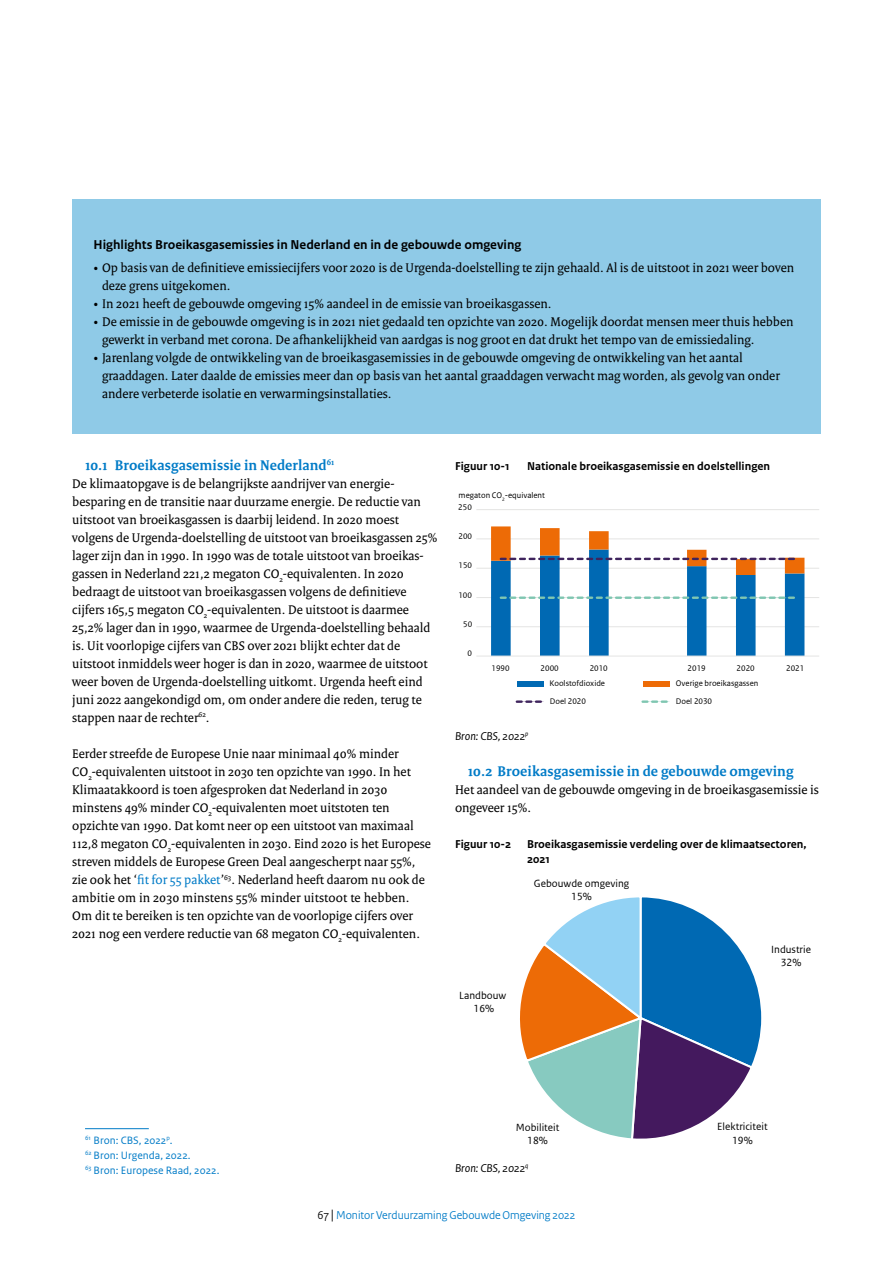
<style>
.page{position:relative;width:893px;height:1263px;background:#fff}
.page>*{position:absolute;margin:0;border:0;box-sizing:border-box;transform-origin:0 0}
._04_RVO_Paragraafkop{font:700 15px "Rijksoverheid Serif";letter-spacing:.005em;color:#007bc7}
._10_RVO_Broodtekst{font:13.5px/18px "Rijksoverheid Serif";color:#000}
._12_RVO_Kader_Opsomm{font:13.5px/18px "Rijksoverheid Serif";color:#000}
._20_RVO_Kader_Subkop{font:700 13.5px "Rijksoverheid Sans Text";color:#000}
._13_RVO_Fotobijschri{font:700 12px/15px "Rijksoverheid Sans Text";color:#000}
.t1{font:12px "Rijksoverheid Sans Heading";color:#007bc7}
._13_RVO_Bronvermeldi{font:italic 12px "Rijksoverheid Sans Text";color:#000}
._14_RVO_Voetnoot{font:11.25px "Rijksoverheid Sans Text";color:#007bc7}
.t2{font:10.95px "Rijksoverheid Sans Text TT Regular 2";color:#000}
.t3{font:10.95px "Rijksoverheid Sans Text TT";color:#000}
.t4{font:8.55px "Rijksoverheid Sans Text TT Regular 2";color:#000}
.t5{font:8.55px "Rijksoverheid Sans Text TT";color:#000}
.s1{font-weight:700}
.s2{color:#007bc7}
.s3{color:#000}
.s4{font-size:14.25px;color:#000}
</style>
<div class="page">
<hr style="left:85px;top:1128px;width:64px;height:1px;background:#007bc7">
<hr style="left:476px;top:509px;width:343px;height:1px;background:#e4e4e3">
<hr style="left:476px;top:538px;width:343px;height:1px;background:#e4e4e3">
<hr style="left:476px;top:568px;width:343px;height:1px;background:#e4e4e3">
<hr style="left:476px;top:597px;width:343px;height:1px;background:#e4e4e3">
<hr style="left:476px;top:626px;width:343px;height:1px;background:#e4e4e3">
<hr style="left:476px;top:656px;width:343px;height:1px;background:#e4e4e3">
<svg style="left:491px;top:526px;width:313px;height:130px"></svg>
<div style="left:517px;top:681px;width:27px;height:5px;background:#0069b3"></div>
<div style="left:643px;top:681px;width:26px;height:5px;background:#ed6b06"></div>
<svg style="left:517px;top:700px;width:27px;height:3px"></svg>
<svg style="left:643px;top:700px;width:26px;height:3px"></svg>
<svg style="left:520px;top:897px;width:242px;height:242px"></svg>
<div style="left:72px;top:200px;width:749px;height:234px;background:#8fcae7"></div>
<p class="_20_RVO_Kader_Subkop" style="left:94px;top:237px;width:429px">Highlights Broeikasgasemissies in Nederland en in de gebouwde omgeving</p>
<p class="_12_RVO_Kader_Opsomm" style="left:102px;top:258px;width:694px;text-indent:-9px"><span class="s1">•</span> Op basis van de definitieve emissiecijfers voor 2020 is de Urgenda-doelstelling te zijn gehaald. Al is de uitstoot in 2021 weer boven deze grens uitgekomen.</p>
<p class="_12_RVO_Kader_Opsomm" style="left:94px;top:294px;width:460px"><span class="s1">•</span> In 2021 heeft de gebouwde omgeving 15% aandeel in de emissie van broeikasgassen.</p>
<p class="_12_RVO_Kader_Opsomm" style="left:102px;top:312px;width:693px;text-indent:-9px"><span class="s1">•</span> De emissie in de gebouwde omgeving is in 2021 niet gedaald ten opzichte van 2020. Mogelijk doordat mensen meer thuis hebben gewerkt in verband met corona. De afhankelijkheid van aardgas is nog groot en dat drukt het tempo van de emissiedaling.</p>
<p class="_12_RVO_Kader_Opsomm" style="left:102px;top:348px;width:679px;text-indent:-9px"><span class="s1">•</span> Jarenlang volgde de ontwikkeling van de broeikasgasemissies in de gebouwde omgeving de ontwikkeling van het aantal graaddagen. Later daalde de emissies meer dan op basis van het aantal graaddagen verwacht mag worden, als gevolg van onder andere verbeterde isolatie en verwarmingsinstallaties.</p>
<h3 class="_04_RVO_Paragraafkop" style="left:85px;top:456px;width:251px">10.1 Broeikasgasemissie in Nederland<sup>61</sup></h3>
<p class="_10_RVO_Broodtekst" style="left:72px;top:474px;width:366px">De klimaatopgave is de belangrijkste aandrijver van energie&shy;besparing en de transitie naar duurzame energie. De reductie van uitstoot van broeikasgassen is daarbij leidend. In 2020 moest volgens de Urgenda-doelstelling de uitstoot van broeikasgassen 25% lager zijn dan in 1990. In 1990 was de totale uitstoot van broeikas&shy;gassen in Nederland 221,2 megaton CO<sub>2</sub>-equivalenten. In 2020 bedraagt de uitstoot van broeikasgassen volgens de definitieve cijfers 165,5 megaton CO<sub>2</sub>-equivalenten. De uitstoot is daarmee 25,2% lager dan in 1990, waarmee de Urgenda-doelstelling behaald is. Uit voorlopige cijfers van CBS over 2021 blijkt echter dat de uitstoot inmiddels weer hoger is dan in 2020, waarmee de uitstoot weer boven de Urgenda-doelstelling uitkomt. Urgenda heeft eind juni 2022 aangekondigd om, om onder andere die reden, terug te stappen naar de rechter<sup>62</sup>.</p>
<p class="_10_RVO_Broodtekst" style="left:72px;top:744px;width:360px">Eerder streefde de Europese Unie naar minimaal 40% minder CO<sub>2</sub>-equivalenten uitstoot in 2030 ten opzichte van 1990. In het Klimaatakkoord is toen afgesproken dat Nederland in 2030 minstens 49% minder CO<sub>2</sub>-equivalenten moet uitstoten ten opzichte van 1990. Dat komt neer op een uitstoot van maximaal 112,8 megaton CO<sub>2</sub>-equivalenten in 2030. Eind 2020 is het Europese streven middels de Europese Green Deal aangescherpt naar 55%, zie ook het ‘<span class="s2">fit for 55 pakket</span>’<sup>63</sup>. Nederland heeft daarom nu ook de ambitie om in 2030 minstens 55% minder uitstoot te hebben.<br>Om dit te bereiken is ten opzichte van de voorlopige cijfers over 2021 nog een verdere reductie van 68 megaton CO<sub>2</sub>-equivalenten.</p>
<p class="_13_RVO_Fotobijschri" style="left:455px;top:459px;width:56px">Figuur 10-1</p>
<p class="_13_RVO_Fotobijschri" style="left:527px;top:459px;width:245px">Nationale broeikasgasemissie en doelstellingen</p>
<p class="t4" style="left:459px;top:491px;width:88px">megaton CO<sub>2</sub>-equivalent</p>
<p class="t5" style="left:458px;top:502px;width:15px">250</p>
<p class="t5" style="left:458px;top:531px;width:15px">200</p>
<p class="t5" style="left:458px;top:560px;width:15px">150</p>
<p class="t5" style="left:458px;top:590px;width:15px">100</p>
<p class="t5" style="left:463px;top:619px;width:11px">50</p>
<p class="t5" style="left:467px;top:648px;width:6px">0</p>
<p class="t5" style="left:491px;top:663px;width:20px">1990</p>
<p class="t5" style="left:541px;top:663px;width:20px">2000</p>
<p class="t5" style="left:590px;top:663px;width:20px">2010</p>
<p class="t5" style="left:688px;top:663px;width:20px">2019</p>
<p class="t5" style="left:737px;top:663px;width:20px">2020</p>
<p class="t5" style="left:786px;top:663px;width:20px">2021</p>
<p class="t4" style="left:549px;top:679px;width:57px">Koolstofdioxide</p>
<p class="t4" style="left:676px;top:679px;width:84px">Overige broeikasgassen</p>
<p class="t5" style="left:550px;top:696px;width:38px">Doel 2020</p>
<p class="t5" style="left:676px;top:696px;width:38px">Doel 2030</p>
<p class="_13_RVO_Bronvermeldi" style="left:455px;top:729px;width:75px">Bron: CBS, 2022<sup>p</sup></p>
<h3 class="_04_RVO_Paragraafkop" style="left:468px;top:762px;width:327px">10.2 Broeikasgasemissie in de gebouwde omgeving</h3>
<p class="_10_RVO_Broodtekst" style="left:455px;top:780px;width:365px">Het aandeel van de gebouwde omgeving in de broeikasgasemissie is ongeveer 15%.</p>
<p class="_13_RVO_Fotobijschri" style="left:455px;top:837px;width:58px">Figuur 10-2</p>
<p class="_13_RVO_Fotobijschri" style="left:527px;top:837px;width:281px">Broeikasgasemissie verdeling over de klimaatsectoren,<br>2021</p>
<p class="t2" style="left:534px;top:877px;width:97px">Gebouwde omgeving</p>
<p class="t3" style="left:571px;top:890px;width:22px">15%</p>
<p class="t2" style="left:459px;top:989px;width:49px">Landbouw</p>
<p class="t3" style="left:474px;top:1003px;width:22px">16%</p>
<p class="t2" style="left:771px;top:943px;width:41px">Industrie</p>
<p class="t3" style="left:781px;top:956px;width:22px">32%</p>
<p class="_14_RVO_Voetnoot" style="left:85px;top:1133px;width:89px"><sup>61</sup> Bron: CBS, 2022<sup>p</sup>.</p>
<p class="_14_RVO_Voetnoot" style="left:85px;top:1148px;width:107px"><sup>62</sup> Bron: Urgenda, 2022.</p>
<p class="_14_RVO_Voetnoot" style="left:85px;top:1163px;width:136px"><sup>63</sup> Bron: Europese Raad, 2022.</p>
<p class="t2" style="left:516px;top:1121px;width:45px">Mobiliteit</p>
<p class="t3" style="left:527px;top:1134px;width:22px">18%</p>
<p class="_13_RVO_Bronvermeldi" style="left:455px;top:1161px;width:75px">Bron: CBS, 2022<sup>q</sup></p>
<p class="t2" style="left:717px;top:1120px;width:52px">Elektriciteit</p>
<p class="t3" style="left:732px;top:1134px;width:22px">19%</p>
<p class="t1" style="left:318px;top:1208px;width:259px"><span class="s3">67</span> <span class="s4">|</span> Monitor Verduurzaming Gebouwde Omgeving 2022</p>
</div>
